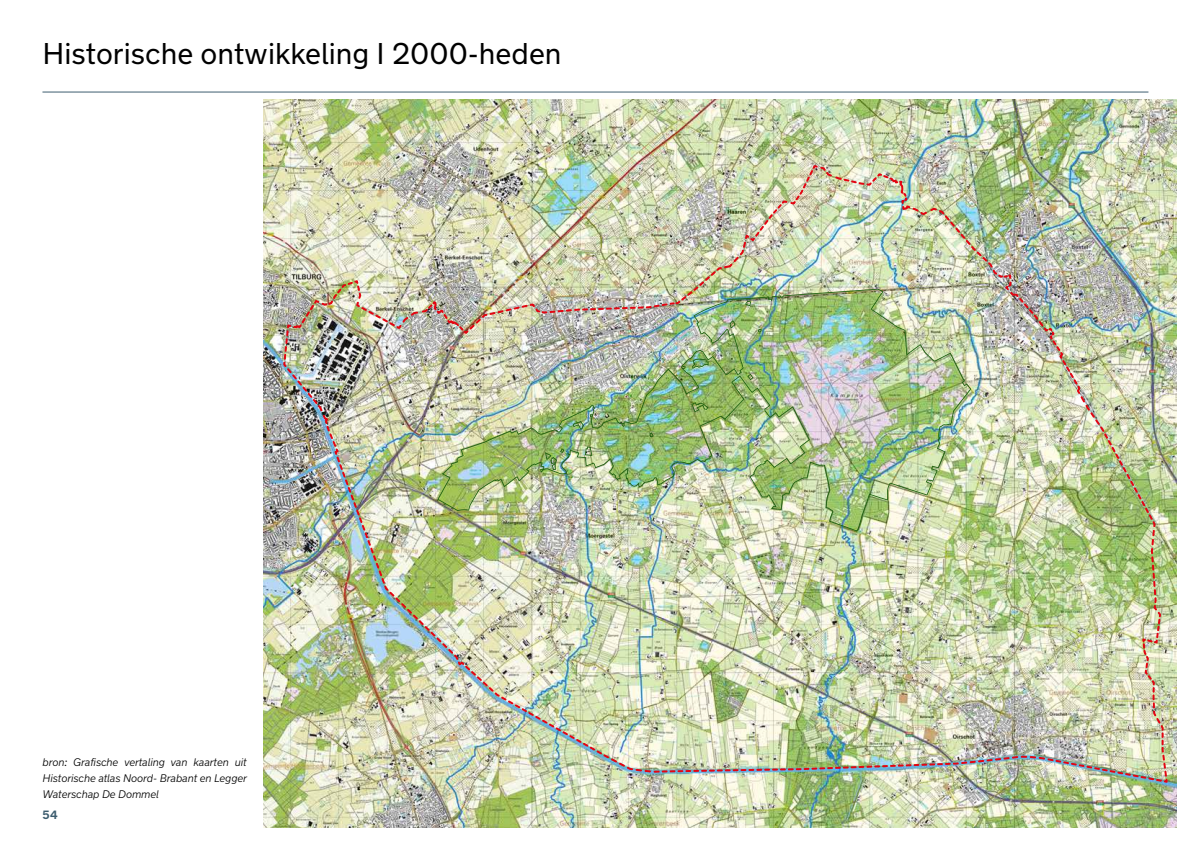
<style>
.page{position:relative;width:1191px;height:842px;background:#fff}
.page>*{position:absolute;margin:0;border:0;box-sizing:border-box;transform-origin:0 0}
.t1{font:30px "New Transport";color:#000}
.t2{font:700 12px "New Transport";color:#3d5d6f}
.t3{font:italic 300 11px/16px "New Transport";letter-spacing:-.01em;color:#000;text-align:justify}
</style>
<div class="page">
<hr style="left:42px;top:92px;width:1106px;height:1px;background:#3d5d6f">
<img style="left:264px;top:99px;width:912px;height:729px">
<img style="left:282px;top:164px;width:887px;height:620px">
<img style="left:437px;top:289px;width:534px;height:242px">
<h1 class="t1" style="left:43px;top:35px;width:520px">Historische ontwikkeling I 2000-heden</h1>
<p class="t3" style="left:43px;top:755px;width:206px">bron: Grafische vertaling van kaarten uit Historische atlas Noord- Brabant en Legger Waterschap De Dommel</p>
<p class="t2" style="left:43px;top:807px;width:17px">54</p>
</div>
